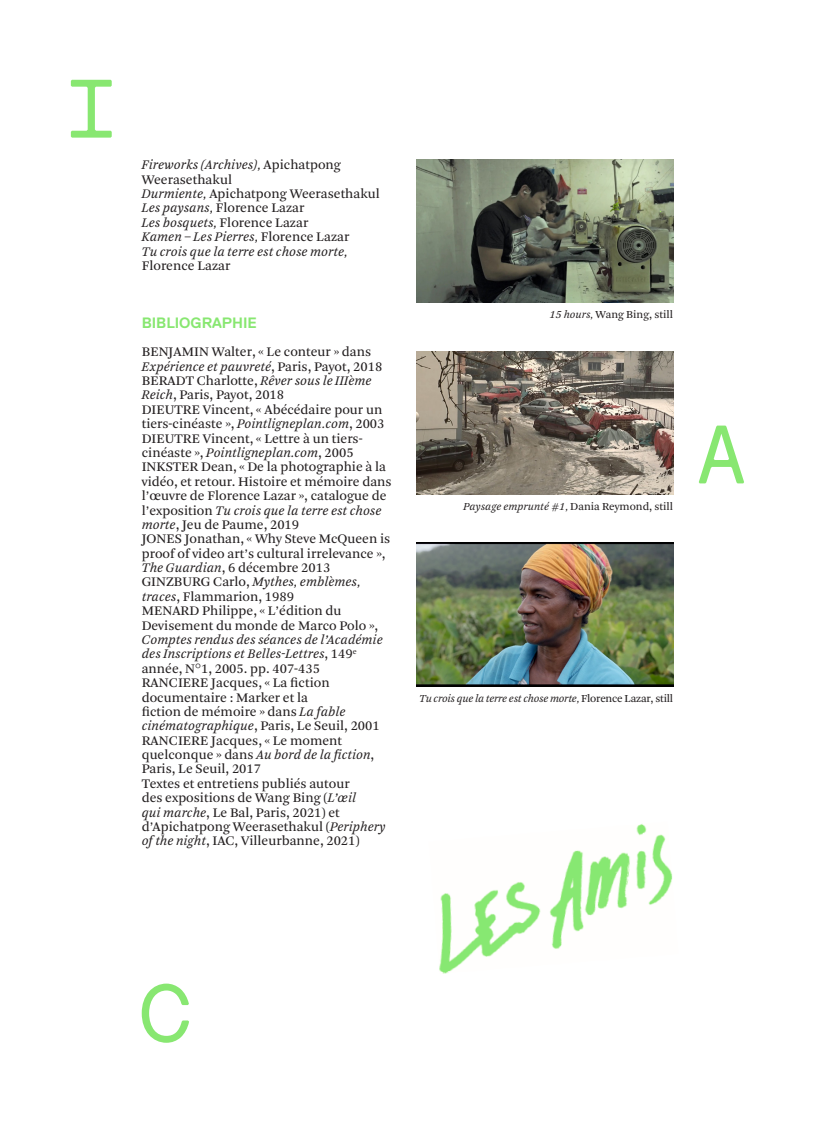
<style>
.page{position:relative;width:815px;height:1124px;background:#fff}
.page>*{position:absolute;margin:0;border:0;box-sizing:border-box;transform-origin:0 0}
.Infos{font:700 15px "Replica Std";color:#88e771}
.Infos-2{font:13.75px/14.4px "Arnhem Blond";color:#231f20}
.Infos-3{font:italic 13.75px/14.4px "Arnhem Blond";color:#231f20}
.Infos-4{font:italic 11.25px "Arnhem Blond";letter-spacing:-.02em;color:#231f20}
.Infos-5{font:italic 11.25px "Arnhem Blond";color:#231f20}
.Infos-6{font:11.25px "Arnhem Blond";color:#231f20}
.s1{font-style:italic}
.s2{font-style:normal}
</style>
<div class="page">
<svg style="left:142px;top:983px;width:47px;height:59px"></svg>
<svg style="left:699px;top:425px;width:45px;height:58px"></svg>
<svg style="left:71px;top:80px;width:41px;height:58px"></svg>
<img style="left:439px;top:824px;width:234px;height:150px">
<img style="left:416px;top:159px;width:257px;height:144px">
<img style="left:416px;top:351px;width:257px;height:143px">
<img style="left:416px;top:543px;width:257px;height:143px">
<p class="Infos-2" style="left:142px;top:158px;width:201px"><span class="s1">Fireworks (Archives),</span> Apichatpong<br>Weerasethakul</p>
<p class="Infos-2" style="left:142px;top:187px;width:240px"><span class="s1">Durmiente,</span> Apichatpong Weerasethakul</p>
<p class="Infos-2" style="left:142px;top:201px;width:164px"><span class="s1">Les paysans,</span> Florence Lazar</p>
<p class="Infos-2" style="left:142px;top:215px;width:168px"><span class="s1">Les bosquets,</span> Florence Lazar</p>
<p class="Infos-3" style="left:142px;top:230px;width:209px">Kamen – Les Pierres, <span class="s2">Florence Lazar</span></p>
<p class="Infos-3" style="left:142px;top:244px;width:207px">Tu crois que la terre est chose morte,<br><span class="s2">Florence Lazar</span></p>
<p class="Infos" style="left:142px;top:314px;width:117px">BIBLIOGRAPHIE</p>
<p class="Infos-2" style="left:142px;top:345px;width:242px">BENJAMIN Walter, « Le conteur » dans<br><span class="s1">Expérience et pauvreté</span>, Paris, Payot, 2018</p>
<p class="Infos-2" style="left:142px;top:373px;width:231px">BERADT Charlotte, <span class="s1">Rêver sous le IIIème<br>Reich</span>, Paris, Payot, 2018</p>
<p class="Infos-2" style="left:142px;top:402px;width:244px">DIEUTRE Vincent, « Abécédaire pour un tiers-cinéaste », <span class="s1">Pointligneplan.com</span>, 2003</p>
<p class="Infos-2" style="left:142px;top:431px;width:222px">DIEUTRE Vincent, « Lettre à un tiers&shy;cinéaste », <span class="s1">Pointligneplan.com</span>, 2005</p>
<p class="Infos-2" style="left:142px;top:460px;width:251px">INKSTER Dean, « De la photographie à la vidéo, et retour. Histoire et mémoire dans l’œuvre de Florence Lazar », catalogue de l’exposition <span class="s1">Tu crois que la terre est chose morte</span>, Jeu de Paume, 2019</p>
<p class="Infos-2" style="left:142px;top:532px;width:250px">JONES Jonathan, « Why Steve McQueen is proof of video art’s cultural irrelevance »,<br><span class="s1">The Guardian</span>, 6 décembre 2013</p>
<p class="Infos-2" style="left:142px;top:575px;width:220px">GINZBURG Carlo, <span class="s1">Mythes, emblèmes, traces</span>, Flammarion, 1989</p>
<p class="Infos-2" style="left:142px;top:603px;width:243px">MENARD Philippe, « L’édition du Devisement du monde de Marco Polo », <span class="s1">Comptes rendus des séances de l’Académie des Inscriptions et Belles-Lettres</span>, 149<sup>e </sup>année, N°1, 2005. pp. 407-435</p>
<p class="Infos-2" style="left:142px;top:675px;width:239px">RANCIERE Jacques, « La fiction documentaire : Marker et la<br>fiction de mémoire » dans <span class="s1">La fable cinématographique</span>, Paris, Le Seuil, 2001</p>
<p class="Infos-2" style="left:142px;top:733px;width:234px">RANCIERE Jacques, « Le moment quelconque » dans <span class="s1">Au bord de la fiction</span>,<br>Paris, Le Seuil, 2017</p>
<p class="Infos-2" style="left:142px;top:776px;width:245px">Textes et entretiens publiés autour<br>des expositions de Wang Bing (<span class="s1">L’œil<br>qui marche</span>, Le Bal, Paris, 2021) et d’Apichatpong Weerasethakul (<span class="s1">Periphery of the night</span>, IAC, Villeurbanne, 2021)</p>
<p class="Infos-6" style="left:550px;top:308px;width:125px"><span class="s1">15 hours,</span> Wang Bing, still</p>
<p class="Infos-5" style="left:463px;top:500px;width:211px">Paysage emprunté #1, <span class="s2">Dania Reymond, still</span></p>
<p class="Infos-4" style="left:419px;top:691px;width:255px">Tu crois que la terre est chose morte, <span class="s2">Florence Lazar, still</span></p>
</div>
